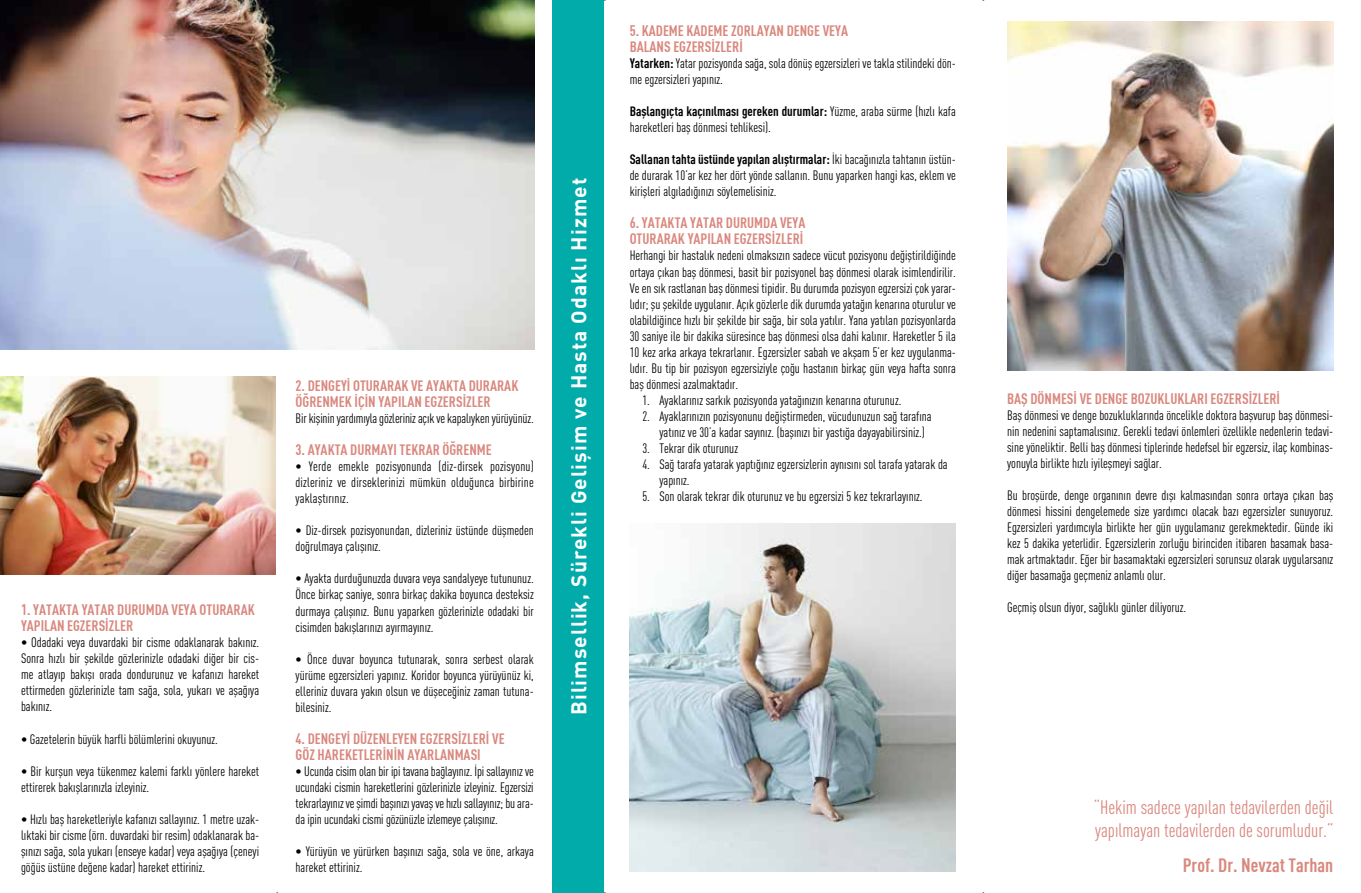
<style>
.page{position:relative;width:1361px;height:893px;background:#fff}
.page>*{position:absolute;margin:0;border:0;box-sizing:border-box;transform-origin:0 0}
.t1{font:700 21px "DIN Pro";letter-spacing:.05em;color:#fff}
.t2{font:condensed 19.35px/23.1px "DIN";color:#d9887e}
.t3{font:700 condensed 19.35px "DIN";color:#d9887e}
.t4{font:700 condensed 15px/16px "DIN";color:#d9887e}
.t5{font:condensed 13.5px/16px "DIN";color:#000;text-align:justify}
.s1{font-weight:700}
</style>
<div class="page">
<div style="left:553px;top:0;width:51px;height:893px;background:#00abaa"></div>
<img style="left:0;top:376px;width:276px;height:198px">
<img style="left:0;top:0;width:534px;height:349px">
<img style="left:630px;top:523px;width:326px;height:349px">
<img style="left:1007px;top:21px;width:326px;height:349px">
<p class="t4" style="left:21px;top:601px;width:235px">1. YATAKTA YATAR DURUMDA VEYA OTURARAK<br>YAPILAN EGZERSIZLER</p>
<p class="t5" style="left:21px;top:634px;width:240px">• Odadaki veya duvardaki bir cisme odaklanarak bakınız.<br>Sonra hızlı bir şekilde gözlerinizle odadaki diğer bir cis&shy;me atlayıp bakışı orada dondurunuz ve kafanızı hareket ettirmeden gözlerinizle tam sağa, sola, yukarı ve aşağıya bakınız.</p>
<p class="t5" style="left:21px;top:731px;width:198px">• Gazetelerin büyük harfli bölümlerini okuyunuz.</p>
<p class="t5" style="left:21px;top:763px;width:240px">• Bir kurşun veya tükenmez kalemi farklı yönlere hareket ettirerek bakışlarınızla izleyiniz.</p>
<p class="t5" style="left:21px;top:811px;width:240px">• Hızlı baş hareketleriyle kafanızı sallayınız. 1 metre uzak&shy;lıktaki bir cisme (örn. duvardaki bir resim) odaklanarak ba&shy;şınızı sağa, sola yukarı (enseye kadar) veya aşağıya (çeneyi göğüs üstüne değene kadar) hareket ettiriniz.</p>
<p class="t4" style="left:296px;top:377px;width:224px">2. DENGEYI OTURARAK VE AYAKTA DURARAK<br>ÖĞRENMEK IÇIN YAPILAN EGZERSIZLER</p>
<p class="t5" style="left:296px;top:410px;width:240px">Bir kişinin yardımıyla gözleriniz açık ve kapalıyken yürüyünüz.</p>
<p class="t4" style="left:296px;top:441px;width:198px">3. AYAKTA DURMAYI TEKRAR ÖĞRENME</p>
<p class="t5" style="left:296px;top:458px;width:240px">• Yerde emekle pozisyonunda (diz-dirsek pozisyonu) dizleriniz ve dirseklerinizi mümkün olduğunca birbirine yaklaştırınız.</p>
<p class="t5" style="left:296px;top:522px;width:240px">• Diz-dirsek pozisyonundan, dizleriniz üstünde düşmeden doğrulmaya çalışınız.</p>
<p class="t5" style="left:296px;top:570px;width:240px">• Ayakta durduğunuzda duvara veya sandalyeye tutununuz.<br>Önce birkaç saniye, sonra birkaç dakika boyunca desteksiz durmaya çalışınız. Bunu yaparken gözlerinizle odadaki bir cisimden bakışlarınızı ayırmayınız.</p>
<p class="t5" style="left:296px;top:651px;width:240px">• Önce duvar boyunca tutunarak, sonra serbest olarak yürüme egzersizleri yapınız. Koridor boyunca yürüyünüz ki, elleriniz duvara yakın olsun ve düşeceğiniz zaman tutuna&shy;bilesiniz.</p>
<p class="t4" style="left:296px;top:730px;width:210px">4. DENGEYI DÜZENLEYEN EGZERSIZLERI VE<br>GÖZ HAREKETLERININ AYARLANMASI</p>
<p class="t5" style="left:296px;top:763px;width:240px">• Ucunda cisim olan bir ipi tavana bağlayınız. İpi sallayınız ve ucundaki cismin hareketlerini gözlerinizle izleyiniz. Egzersizi tekrarlayınız ve şimdi başınızı yavaş ve hızlı sallayınız; bu ara&shy;da ipin ucundaki cismi gözünüzle izlemeye çalışınız.</p>
<p class="t5" style="left:296px;top:843px;width:240px">• Yürüyün ve yürürken başınızı sağa, sola ve öne, arkaya hareket ettiriniz.</p>
<h1 class="t1" style="left:565px;top:715px;width:539px;rotate:-90deg">Bilimsellik, Sürekli Gelişim ve Hasta Odaklı Hizmet</h1>
<p class="t4" style="left:630px;top:22px;width:220px">5. KADEME KADEME ZORLAYAN DENGE VEYA<br>BALANS EGZERSIZLERI</p>
<p class="t5" style="left:630px;top:55px;width:328px"><span class="s1">Yatarken:</span> Yatar pozisyonda sağa, sola dönüş egzersizleri ve takla stilindeki dön&shy;me egzersizleri yapınız.</p>
<p class="t5" style="left:630px;top:103px;width:328px"><span class="s1">Başlangıçta kaçınılması gereken durumlar:</span> Yüzme, araba sürme (hızlı kafa hareketleri baş dönmesi tehlikesi).</p>
<p class="t5" style="left:630px;top:151px;width:328px"><span class="s1">Sallanan tahta üstünde yapılan alıştırmalar:</span> İki bacağınızla tahtanın üstün&shy;de durarak 10’ar kez her dört yönde sallanın. Bunu yaparken hangi kas, eklem ve kirişleri algıladığınızı söylemelisiniz.</p>
<p class="t4" style="left:630px;top:215px;width:177px">6. YATAKTA YATAR DURUMDA VEYA<br>OTURARAK YAPILAN EGZERSIZLERI</p>
<p class="t5" style="left:630px;top:248px;width:328px">Herhangi bir hastalık nedeni olmaksızın sadece vücut pozisyonu değiştirildiğinde ortaya çıkan baş dönmesi, basit bir pozisyonel baş dönmesi olarak isimlendirilir.<br>Ve en sık rastlanan baş dönmesi tipidir. Bu durumda pozisyon egzersizi çok yarar&shy;lıdır; şu şekilde uygulanır. Açık gözlerle dik durumda yatağın kenarına oturulur ve olabildiğince hızlı bir şekilde bir sağa, bir sola yatılır. Yana yatılan pozisyonlarda 30 saniye ile bir dakika süresince baş dönmesi olsa dahi kalınır. Hareketler 5 ila 10 kez arka arkaya tekrarlanır. Egzersizler sabah ve akşam 5’er kez uygulanma&shy;lıdır. Bu tip bir pozisyon egzersiziyle çoğu hastanın birkaç gün veya hafta sonra baş dönmesi azalmaktadır.</p>
<p class="t5" style="left:642px;top:392px;width:260px">1. Ayaklarınız sarkık pozisyonda yatağınızın kenarına oturunuz.</p>
<p class="t5" style="left:659px;top:408px;width:274px;text-indent:-17px">2. Ayaklarınızın pozisyonunu değiştirmeden, vücudunuzun sağ tarafına yatınız ve 30’a kadar sayınız. (başınızı bir yastığa dayayabilirsiniz.)</p>
<p class="t5" style="left:642px;top:440px;width:97px">3. Tekrar dik oturunuz</p>
<p class="t5" style="left:659px;top:456px;width:290px;text-indent:-17px">4. Sağ tarafa yatarak yaptığınız egzersizlerin aynısını sol tarafa yatarak da yapınız.</p>
<p class="t5" style="left:642px;top:488px;width:282px">5. Son olarak tekrar dik oturunuz ve bu egzersizi 5 kez tekrarlayınız.</p>
<p class="t4" style="left:1007px;top:390px;width:274px">BAŞ DÖNMESI VE DENGE BOZUKLUKLARI EGZERSIZLERI</p>
<p class="t5" style="left:1007px;top:407px;width:328px">Baş dönmesi ve denge bozukluklarında öncelikle doktora başvurup baş dönmesi&shy;nin nedenini saptamalısınız. Gerekli tedavi önlemleri özellikle nedenlerin tedavi&shy;sine yöneliktir. Belli baş dönmesi tiplerinde hedefsel bir egzersiz, ilaç kombinas&shy;yonuyla birlikte hızlı iyileşmeyi sağlar.</p>
<p class="t5" style="left:1007px;top:487px;width:328px">Bu broşürde, denge organının devre dışı kalmasından sonra ortaya çıkan baş dönmesi hissini dengelemede size yardımcı olacak bazı egzersizler sunuyoruz.<br>Egzersizleri yardımcıyla birlikte her gün uygulamanız gerekmektedir. Günde iki kez 5 dakika yeterlidir. Egzersizlerin zorluğu birinciden itibaren basamak basa&shy;mak artmaktadır. Eğer bir basamaktaki egzersizleri sorunsuz olarak uygularsanız diğer basamağa geçmeniz anlamlı olur.</p>
<p class="t5" style="left:1007px;top:599px;width:181px">Geçmiş olsun diyor, sağlıklı günler diliyoruz.</p>
<h2 class="t2" style="left:1094px;top:795px;width:241px">“Hekim sadece yapılan tedavilerden değil yapılmayan tedavilerden de sorumludur.”</h2>
<h2 class="t3" style="left:1182px;top:853px;width:152px">Prof. Dr. Nevzat Tarhan</h2>
</div>
